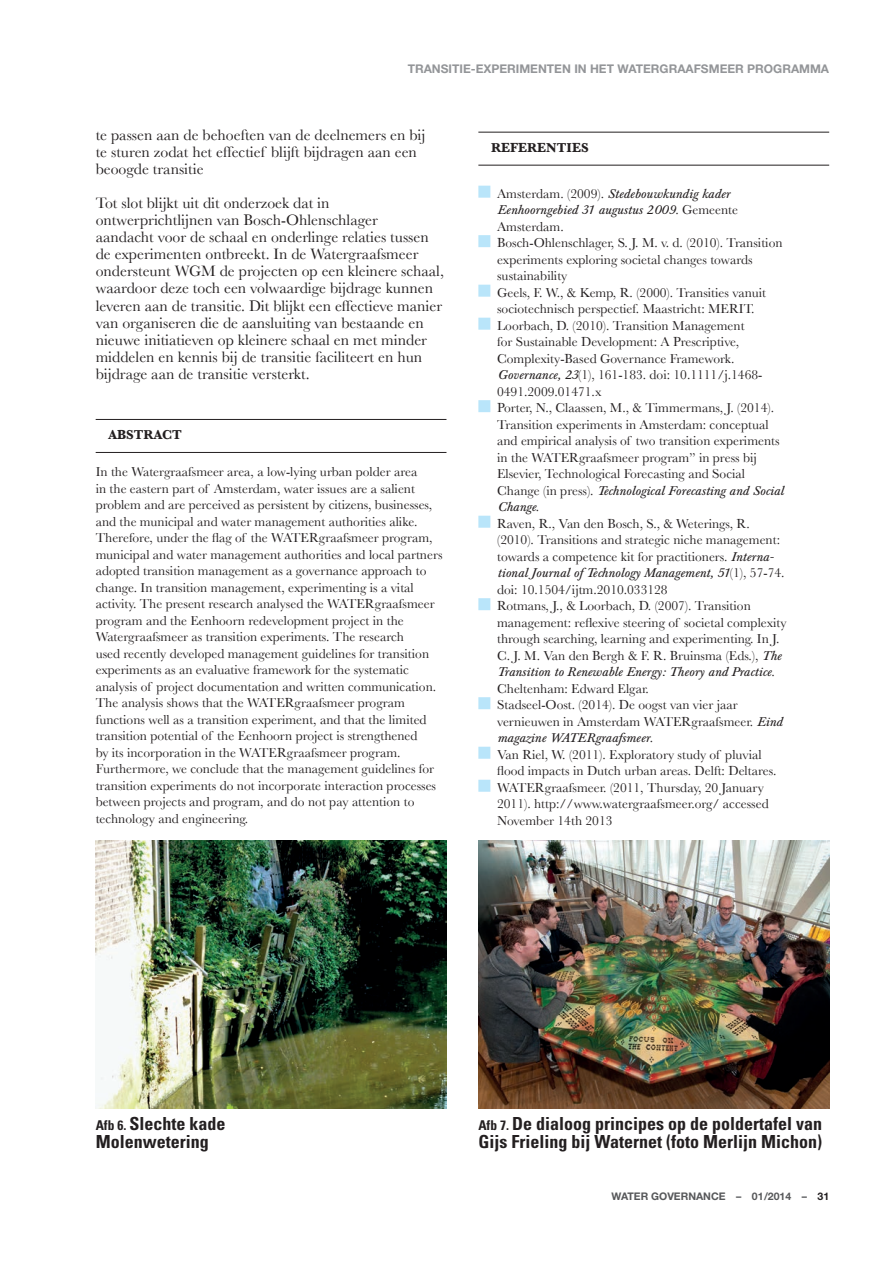
<style>
.page{position:relative;width:893px;height:1263px;background:#fff}
.page>*{position:absolute;margin:0;border:0;box-sizing:border-box;transform-origin:0 0}
.t1{font:700 condensed 18px/18px "Univers";color:#231f20}
.t2{font:15.75px/17.1px "Baskerville";color:#231f20}
.t3{font:13.5px/16.5px "Baskerville";color:#231f20}
.t4{font:700 13.5px "Baskerville";color:#231f20}
.t5{font:italic 12.45px/16.5px "Baskerville BE";color:#231f20;scale:1.09 1}
.t6{font:700 12px "Helvetica Neue";color:#939598}
.t7{font:700 10.5px "Helvetica Neue";color:#57585a}
.s1{font-family:"Baskerville";font-style:normal;font-size:13.5px}
.s2{font-family:"Baskerville BE";font-style:italic;font-size:12.45px}
.s3{font-size:13.5px}
.s4{color:#231f20}
</style>
<div class="page">
<hr style="left:96px;top:419px;width:350px;height:1px;background:#231f20">
<hr style="left:96px;top:452px;width:350px;height:1px;background:#231f20">
<img style="left:478px;top:841px;width:351px;height:268px">
<hr style="left:478px;top:132px;width:351px;height:1px;background:#231f20">
<hr style="left:478px;top:165px;width:351px;height:1px;background:#231f20">
<div style="left:478px;top:186px;width:12px;height:12px;background:#b9e5fa"></div>
<div style="left:478px;top:235px;width:12px;height:12px;background:#b9e5fa"></div>
<div style="left:478px;top:285px;width:12px;height:12px;background:#b9e5fa"></div>
<div style="left:478px;top:318px;width:12px;height:12px;background:#b9e5fa"></div>
<div style="left:478px;top:400px;width:12px;height:12px;background:#b9e5fa"></div>
<div style="left:478px;top:516px;width:12px;height:12px;background:#b9e5fa"></div>
<div style="left:478px;top:598px;width:12px;height:12px;background:#b9e5fa"></div>
<div style="left:478px;top:697px;width:12px;height:12px;background:#b9e5fa"></div>
<div style="left:478px;top:747px;width:12px;height:12px;background:#b9e5fa"></div>
<div style="left:478px;top:780px;width:12px;height:12px;background:#b9e5fa"></div>
<img style="left:96px;top:841px;width:350px;height:268px">
<p class="t6" style="left:408px;top:61px;width:423px">TRANSITIE-EXPERIMENTEN IN HET WATERGRAAFSMEER PROGRAMMA</p>
<p class="t2" style="left:96px;top:126px;width:331px">te passen aan de behoeften van de deelnemers en bij te sturen zodat het effectief blijft bijdragen aan een beoogde transitie</p>
<p class="t2" style="left:96px;top:194px;width:350px">Tot slot blijkt uit dit onderzoek dat in ontwerprichtlijnen van Bosch-Ohlenschlager<br>aandacht voor de schaal en onderlinge relaties tussen de experimenten ontbreekt. In de Watergraafsmeer ondersteunt WGM de projecten op een kleinere schaal, waardoor deze toch een volwaardige bijdrage kunnen leveren aan de transitie. Dit blijkt een effectieve manier van organiseren die de aansluiting van bestaande en nieuwe initiatieven op kleinere schaal en met minder middelen en kennis bij de transitie faciliteert en hun bijdrage aan de transitie versterkt.</p>
<p class="t4" style="left:108px;top:427px;width:75px">ABSTRACT</p>
<p class="t3" style="left:96px;top:464px;width:348px">In the Watergraafsmeer area, a low-lying urban polder area<br>in the eastern part of Amsterdam, water issues are a salient problem and are perceived as persistent by citizens, businesses, and the municipal and water management authorities alike.<br>Therefore, under the flag of the WATERgraafsmeer program, municipal and water management authorities and local partners adopted transition management as a governance approach to change. In transition management, experimenting is a vital activity. The present research analysed the WATERgraafsmeer program and the Eenhoorn redevelopment project in the Watergraafsmeer as transition experiments. The research<br>used recently developed management guidelines for transition experiments as an evaluative framework for the systematic analysis of project documentation and written communication.<br>The analysis shows that the WATERgraafsmeer program functions well as a transition experiment, and that the limited transition potential of the Eenhoorn project is strengthened<br>by its incorporation in the WATERgraafsmeer program.<br>Furthermore, we conclude that the management guidelines for transition experiments do not incorporate interaction processes between projects and program, and do not pay attention to technology and engineering.</p>
<p class="t4" style="left:491px;top:139px;width:99px">REFERENTIES</p>
<p class="t5" style="left:497px;top:186px;width:223px"><span class="s1">Amsterdam. (2009).</span> Stedebouwkundig kader<br>Eenhoorngebied 31 augustus 2009<span class="s1">. Gemeente</span></p>
<p class="t3" style="left:497px;top:218px;width:287px">Amsterdam.<br>Bosch-Ohlenschlager, S. J. M. v. d. (2010). Transition experiments exploring societal changes towards sustainability<br>Geels, F. W., &amp; Kemp, R. (2000). Transities vanuit sociotechnisch perspectief. Maastricht: MERIT.<br>Loorbach, D. (2010). Transition Management<br>for Sustainable Development: A Prescriptive, Complexity-Based Governance Framework.<br><span class="s2">Governance, 23</span>(1), 161-183. doi: 10.1111/j.1468- 0491.2009.01471.x<br>Porter, N., Claassen, M., &amp; Timmermans, J. (2014).<br>Transition experiments in Amsterdam: conceptual and empirical analysis of two transition experiments in the WATERgraafsmeer program” in press bij Elsevier, Technological Forecasting and Social</p>
<p class="t5" style="left:497px;top:483px;width:264px"><span class="s1">Change (in press).</span> Technological Forecasting and Social<br>Change<span class="s1">.</span></p>
<p class="t3" style="left:497px;top:515px;width:284px">Raven, R., Van den Bosch, S., &amp; Weterings, R. (2010). Transitions and strategic niche management: towards a competence kit for practitioners. <span class="s2">Interna-</span></p>
<p class="t5" style="left:497px;top:565px;width:265px">tional Journal of Technology Management, 51<span class="s1">(1), 57-74.</span></p>
<p class="t3" style="left:497px;top:581px;width:291px">doi: 10.1504/ijtm.2010.033128<br>Rotmans, J., &amp; Loorbach, D. (2007). Transition management: reflexive steering of societal complexity through searching, learning and experimenting. In J.<br>C. J. M. Van den Bergh &amp; F. R. Bruinsma (Eds.), <span class="s2">The</span></p>
<p class="t5" style="left:497px;top:664px;width:256px">Transition to Renewable Energy: Theory and Practice<span class="s1">.</span></p>
<p class="t3" style="left:497px;top:680px;width:287px">Cheltenham: Edward Elgar.<br>Stadseel-Oost. (2014). De oogst van vier jaar vernieuwen in Amsterdam WATERgraafsmeer. <span class="s2">Eind</span></p>
<p class="t5" style="left:497px;top:730px;width:145px">magazine WATERgraafsmeer<span class="s1">.</span></p>
<p class="t3" style="left:497px;top:746px;width:281px">Van Riel, W. (2011). Exploratory study of pluvial flood impacts in Dutch urban areas. Delft: Deltares.<br>WATERgraafsmeer. (2011, Thursday, 20 January 2011). http://www.watergraafsmeer.org/ accessed November 14th 2013</p>
<h1 class="t1" style="left:96px;top:1115px;width:131px"><span class="s3">Afb 6.</span> Slechte kade<br>Molenwetering</h1>
<h1 class="t1" style="left:478px;top:1115px;width:345px"><span class="s3">Afb 7.</span> De dialoog principes op de poldertafel van<br>Gijs Frieling bij Waternet (foto Merlijn Michon)</h1>
<p class="t7" style="left:611px;top:1189px;width:219px">WATER GOVERNANCE – 01/2014 – <span class="s4">31</span></p>
</div>
